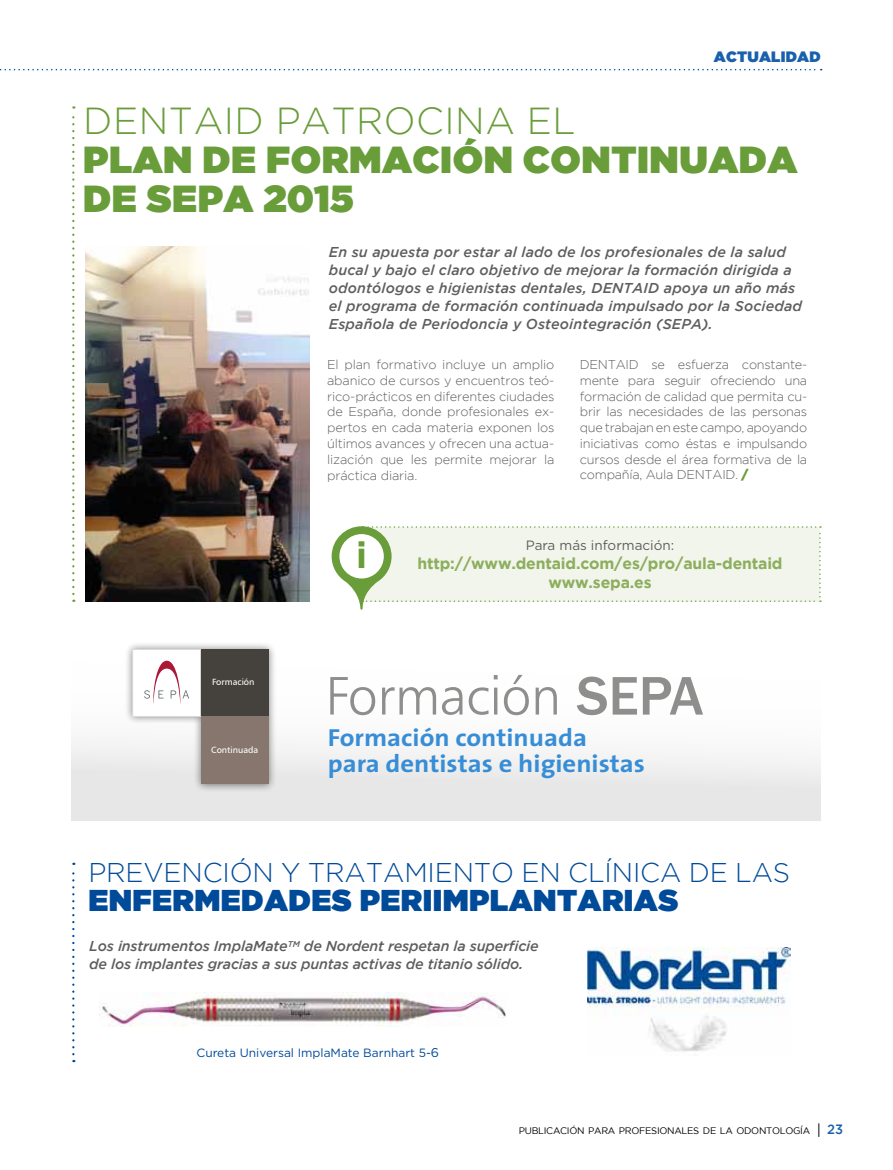
<style>
.page{position:relative;width:893px;height:1170px;background:#fff}
.page>*{position:absolute;margin:0;border:0;box-sizing:border-box;transform-origin:0 0}
.t1{font:54px "Humanist 777 BT Light B";letter-spacing:-.01em;color:#8e8e8d}
.t2{font:37.5px "Gotham Ultra";letter-spacing:.015em;color:#699d3a}
.t3{font:300 37.5px "Gotham";letter-spacing:.015em;color:#699d3a}
.t4{font:700 36.3px "Gotham";color:#699d3a}
.t5{font:30px "Gotham Ultra";color:#004a9a}
.t6{font:300 27px "Gotham";letter-spacing:-.005em;color:#004a9a}
.t7{font:700 24.75px/25.8px "The Sans";color:#378dd6;scale:1.08 1}
.t8{font:700 15.75px/18.9px "Gotham";letter-spacing:-.01em;color:#8cae5d;text-align:center}
.t9{font:15px "Gotham Ultra";letter-spacing:.015em;color:#1961ac}
.t10{font:italic 500 14.25px/18px "Gotham";letter-spacing:.01em;color:#5f5e5e}
.t11{font:italic 500 14.25px/18px "Gotham";letter-spacing:-.01em;color:#5f5e5e}
.t12{font:13.5px "Gotham";color:#5f5e5e}
.t13{font:300 12.75px/15.8px "Gotham";letter-spacing:-.02em;color:#5f5e5e;text-align:justify}
.t14{font:12px "Gotham";color:#004a9a}
.t15{font:9.45px "Gotham";letter-spacing:-.03em;color:#000}
.t16{font:9px "Humanist 777 BT Roman B";color:#fff}
.s1{font-weight:900;color:#699d3a}
.s2{font-family:"ITC Franklin Gothic Std";font-weight:500;font-size:56.25px}
.s3{font-size:12.75px}
.s4{font-family:"Helvetica Neue LT Std";font-size:13.5px}
.s5{font-weight:500;font-size:13.5px;color:#1961ac}
</style>
<div class="page">
<svg style="left:0;top:69px;width:822px;height:1px"></svg>
<div style="left:71px;top:637px;width:750px;height:183px;background:linear-gradient(to bottom,#fff,#e6e6e6)"></div>
<svg style="left:72px;top:106px;width:2px;height:496px"></svg>
<svg style="left:72px;top:862px;width:2px;height:200px"></svg>
<svg style="left:332px;top:526px;width:489px;height:83px;background:#edf2e6"></svg>
<div style="left:339px;top:534px;width:45px;height:44px;background:#fff;border-radius:50%"></div>
<img style="left:588px;top:947px;width:202px;height:105px">
<img style="left:102px;top:992px;width:404px;height:34px">
<img style="left:86px;top:246px;width:223px;height:356px">
<div style="left:124px;top:641px;width:153px;height:151px;background:#000;opacity:.5"></div>
<div style="left:133px;top:649px;width:68px;height:67px;background:#fff;border:1px solid #dadada"></div>
<svg style="left:144px;top:660px;width:45px;height:44px"></svg>
<div style="left:201px;top:649px;width:68px;height:67px;background:#45413c"></div>
<div style="left:201px;top:716px;width:68px;height:68px;background:#86766e"></div>
<p class="t9" style="left:714px;top:48px;width:108px">ACTUALIDAD</p>
<h2 class="t3" style="left:83px;top:100px;width:81px">DENTAID</h2>
<h2 class="t3" style="left:276px;top:100px;width:301px">patrocina el</h2>
<h2 class="t2" style="left:83px;top:138px;width:28px">PLAN</h2>
<h2 class="t2" style="left:203px;top:138px;width:117px">DE FORMACIÓN</h2>
<h2 class="t2" style="left:523px;top:138px;width:29px">CONTINUADA</h2>
<h2 class="t2" style="left:83px;top:177px;width:272px">DE SEPA 2015</h2>
<p class="t10" style="left:329px;top:243px;width:475px">En su apuesta por estar al lado de los profesionales de la salud bucal y bajo el claro objetivo de mejorar la formación dirigida a odontólogos e higienistas dentales, DENTAID apoya un año más el programa de formación continuada impulsado por la Sociedad Española de Periodoncia y Osteointegración (SEPA).</p>
<p class="t13" style="left:580px;top:356px;width:229px;text-indent:72px">se esfuerza constante&shy;mente para seguir ofreciendo una formación de calidad que permita cu&shy;brir las necesidades de las personas que trabajan en este campo, apoyando iniciativas como éstas e impulsando cursos desde el área formativa de la compañía, Aula DENTAID. <span class="s1">/</span></p>
<p class="t13" style="left:327px;top:356px;width:229px">El plan formativo incluye un amplio abanico de cursos y encuentros teó&shy;rico-prácticos en diferentes ciudades de España, donde profesionales ex&shy;pertos en cada materia exponen los últimos avances y ofrecen una actua&shy;lización que les permite mejorar la práctica diaria.</p>
<p class="t13" style="left:580px;top:356px;width:27px">DENTAID</p>
<p class="t16" style="left:212px;top:676px;width:44px">Formación</p>
<p class="t16" style="left:211px;top:743px;width:49px">Continuada</p>
<h3 class="t4" style="left:356px;top:534px;width:12px">i</h3>
<p class="t12" style="left:526px;top:538px;width:150px">Para más información:</p>
<p class="t8" style="left:417px;top:553px;width:367px">http://www.dentaid.com/es/pro/aula-dentaid www.sepa.es</p>
<h1 class="t1" style="left:325px;top:662px;width:380px">Formación <span class="s2">SEPA</span></h1>
<h3 class="t7" style="left:328px;top:724px;width:295px">Formación continuada para dentistas e higienistas</h3>
<h3 class="t6" style="left:88px;top:858px;width:92px">Prevenci</h3>
<h3 class="t6" style="left:230px;top:858px;width:98px">ón y tratamient</h3>
<h3 class="t6" style="left:491px;top:858px;width:300px">o en cl ínicA DE LAS</h3>
<h3 class="t5" style="left:88px;top:883px;width:87px">ENFERMEDADES</h3>
<h3 class="t5" style="left:360px;top:883px;width:21px">PERIIMPLANTARIAS</h3>
<p class="t11" style="left:89px;top:937px;width:451px">Los instrumentos ImplaMate<sup>TM</sup> de Nordent respetan la superficie de los implantes gracias a sus puntas activas de titanio sólido.</p>
<p class="t14" style="left:196px;top:1046px;width:244px">Cureta Universal ImplaMate Barnhart 5-<span class="s3">6</span></p>
<p class="t15" style="left:519px;top:1125px;width:326px">PUBLICACIÓN PARA PROFESIONALES DE LA ODONTOLOGÍA <span class="s4">|</span> <span class="s5">23</span></p>
</div>
